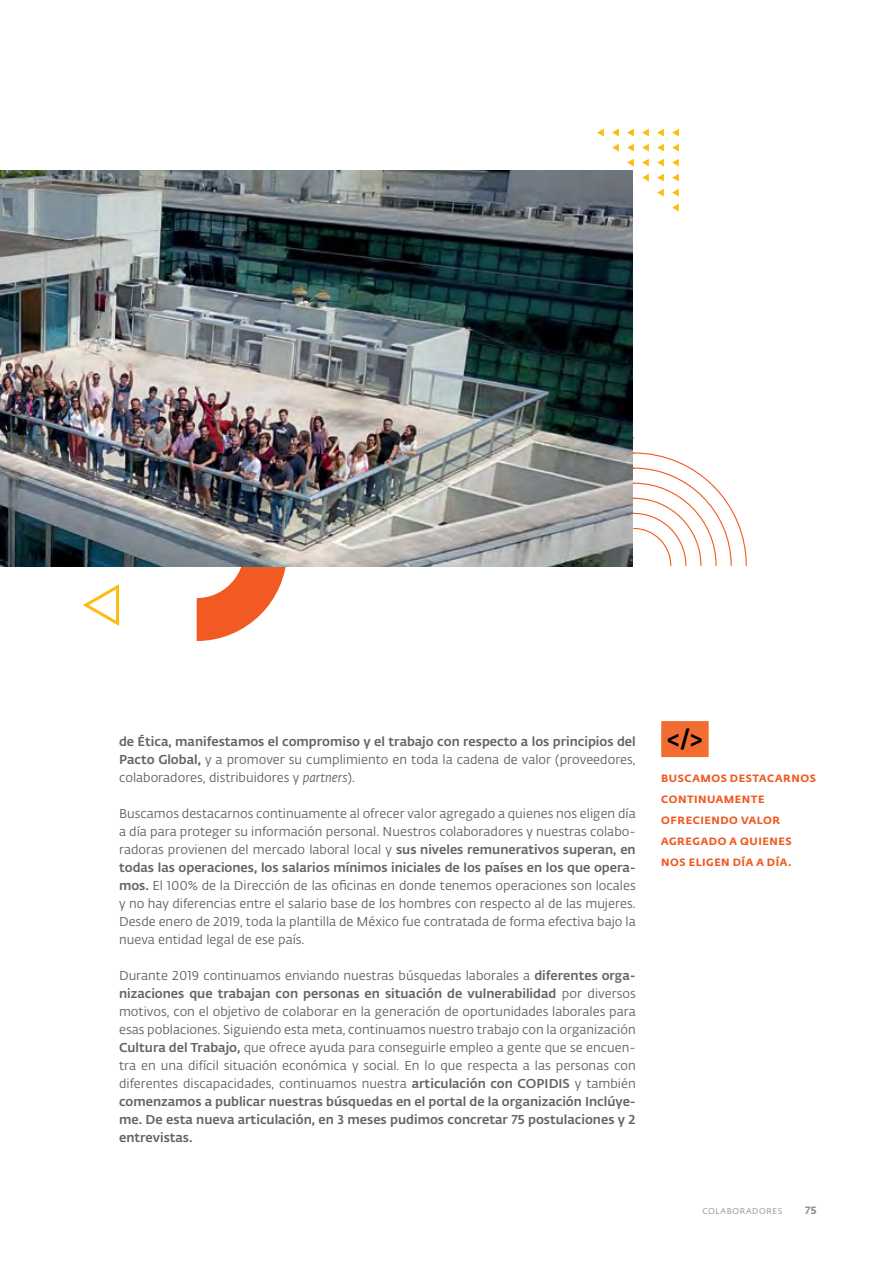
<style>
.page{position:relative;width:893px;height:1263px;background:#fff}
.page>*{position:absolute;margin:0;border:0;box-sizing:border-box;transform-origin:0 0}
.t1{font:25.5px "Fedra Sans Alt Pro Med LF";color:#000}
.t2{font:12.75px/18px "Fedra Sans Alt Pro Book LF";color:#636466;text-align:justify}
.t3{font:12.75px/18px "Fedra Sans Alt Pro Med LF";color:#636466;text-align:justify}
.t4{font:10.5px/21px "Fedra Sans Alt Pro Bold LF";letter-spacing:.05em;color:#f15a22}
.t5{font:10.5px "Fedra Sans Alt Pro Bold LF";color:#879197}
.t6{font:8.25px "Fedra Sans Alt Pro Book LF";letter-spacing:.06em;color:#879197}
.s1{font-family:"Fedra Sans Alt Pro Med LF"}
.s2{font-family:"Fedra Sans Alt Pro Book Italic LF"}
.s3{font-family:"Fedra Sans Alt Pro Book LF"}
</style>
<div class="page">
<svg style="left:197px;top:567px;width:89px;height:74px"></svg>
<div style="left:661px;top:721px;width:48px;height:36px;background:#f36c31"></div>
<svg style="left:83px;top:584px;width:37px;height:42px"></svg>
<svg style="left:633px;top:437px;width:114px;height:129px"></svg>
<svg style="left:672px;top:129px;width:7px;height:7px"></svg>
<svg style="left:672px;top:144px;width:7px;height:7px"></svg>
<svg style="left:672px;top:159px;width:7px;height:7px"></svg>
<svg style="left:672px;top:174px;width:7px;height:7px"></svg>
<svg style="left:672px;top:189px;width:7px;height:7px"></svg>
<svg style="left:672px;top:204px;width:7px;height:7px"></svg>
<svg style="left:657px;top:129px;width:7px;height:7px"></svg>
<svg style="left:657px;top:144px;width:7px;height:7px"></svg>
<svg style="left:657px;top:159px;width:7px;height:7px"></svg>
<svg style="left:657px;top:174px;width:7px;height:7px"></svg>
<svg style="left:657px;top:189px;width:7px;height:7px"></svg>
<svg style="left:642px;top:129px;width:7px;height:7px"></svg>
<svg style="left:642px;top:144px;width:7px;height:7px"></svg>
<svg style="left:642px;top:159px;width:7px;height:7px"></svg>
<svg style="left:642px;top:174px;width:7px;height:7px"></svg>
<svg style="left:627px;top:129px;width:7px;height:7px"></svg>
<svg style="left:627px;top:144px;width:7px;height:7px"></svg>
<svg style="left:627px;top:159px;width:7px;height:7px"></svg>
<svg style="left:612px;top:129px;width:7px;height:7px"></svg>
<svg style="left:612px;top:144px;width:7px;height:7px"></svg>
<svg style="left:597px;top:129px;width:7px;height:7px"></svg>
<img style="left:0;top:170px;width:633px;height:397px">
<p class="t3" style="left:119px;top:732px;width:518px">de Ética, manifestamos el compromiso y el trabajo con respecto a los principios del</p>
<p class="t2" style="left:119px;top:750px;width:518px"><span class="s1">Pacto Global,</span> y a promover su cumplimiento en toda la cadena de valor (proveedores, colaboradores, distribuidores y <span class="s2">partners</span>).</p>
<p class="t2" style="left:119px;top:804px;width:518px">Buscamos destacarnos continuamente al ofrecer valor agregado a quienes nos eligen día a día para proteger su información personal. Nuestros colaboradores y nuestras colabo&shy;radoras provienen del mercado laboral local y <span class="s1">sus niveles remunerativos superan, en</span></p>
<p class="t3" style="left:119px;top:858px;width:518px">todas las operaciones, los salarios mínimos iniciales de los países en los que opera-</p>
<p class="t2" style="left:119px;top:876px;width:518px"><span class="s1">mos.</span> El 100% de la Dirección de las oficinas en donde tenemos operaciones son locales y no hay diferencias entre el salario base de los hombres con respecto al de las mujeres.<br>Desde enero de 2019, toda la plantilla de México fue contratada de forma efectiva bajo la nueva entidad legal de ese país.</p>
<p class="t2" style="left:119px;top:966px;width:518px">Durante 2019 continuamos enviando nuestras búsquedas laborales a <span class="s1">diferentes orga-</span></p>
<p class="t3" style="left:119px;top:984px;width:518px">nizaciones que trabajan con personas en situación de vulnerabilidad <span class="s3">por diversos</span></p>
<p class="t2" style="left:119px;top:1002px;width:518px">motivos, con el objetivo de colaborar en la generación de oportunidades laborales para esas poblaciones. Siguiendo esta meta, continuamos nuestro trabajo con la organización <span class="s1">Cultura del Trabajo,</span> que ofrece ayuda para conseguirle empleo a gente que se encuen&shy;tra en una difícil situación económica y social. En lo que respecta a las personas con diferentes discapacidades, continuamos nuestra <span class="s1">articulación con COPIDIS</span> y también</p>
<p class="t3" style="left:119px;top:1092px;width:518px">comenzamos a publicar nuestras búsquedas en el portal de la organización Inclúye&shy;me. De esta nueva articulación, en 3 meses pudimos concretar 75 postulaciones y 2 entrevistas.</p>
<h1 class="t1" style="left:667px;top:720px;width:37px">&lt;/&gt;</h1>
<p class="t4" style="left:661px;top:767px;width:156px">BUSCAMOS DESTACARNOS<br>CONTINUAMENTE<br>OFRECIENDO VALOR<br>AGREGADO A QUIENES<br>NOS ELIGEN DÍA A DÍA.</p>
<p class="t6" style="left:702px;top:1205px;width:81px">COLABORADORES</p>
<p class="t5" style="left:805px;top:1202px;width:13px">75</p>
</div>
